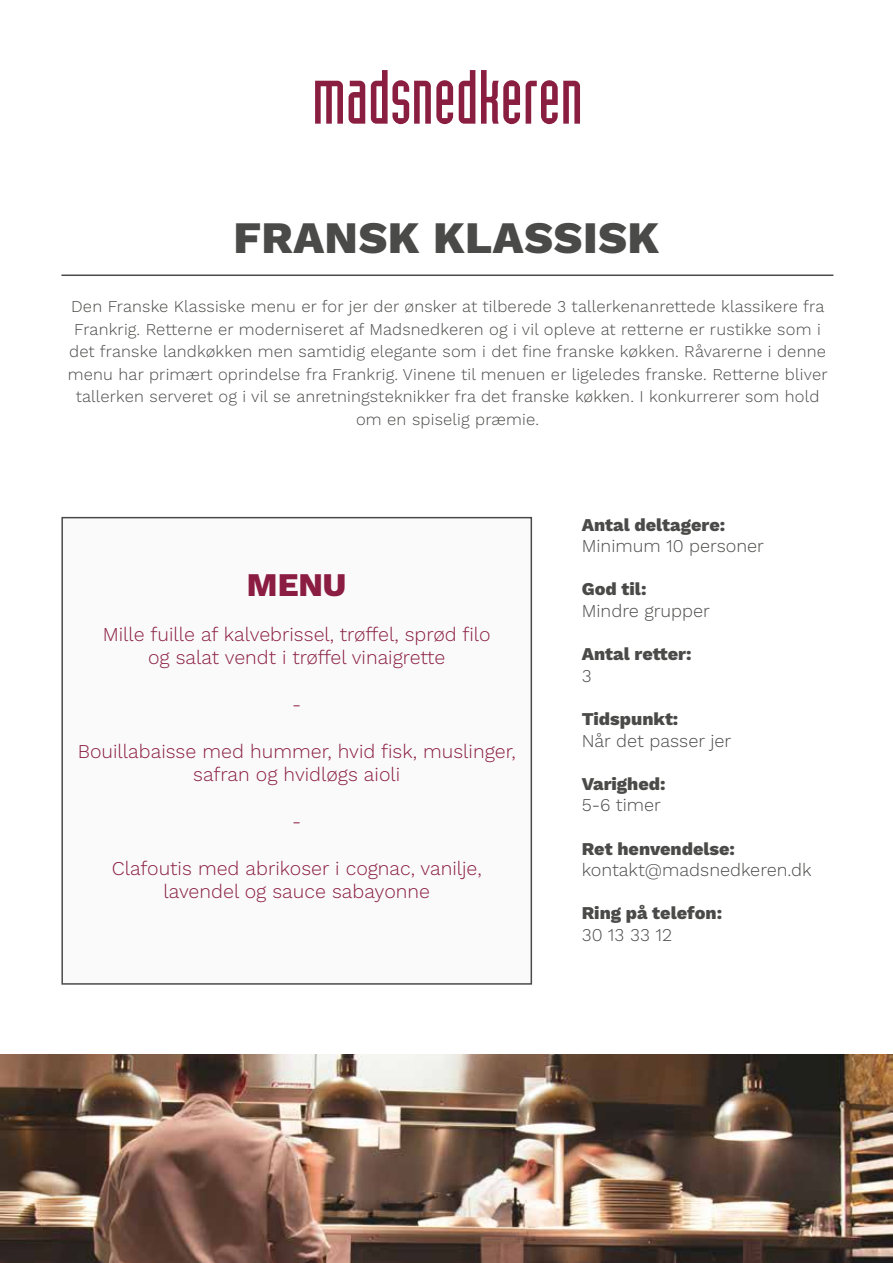
<style>
.page{position:relative;width:893px;height:1263px;background:#fff}
.page>*{position:absolute;margin:0;border:0;box-sizing:border-box;transform-origin:0 0}
.t1{font:800 45px "Work Sans";letter-spacing:.01em;color:#4a4a49}
.t2{font:800 33px "Work Sans";color:#8a1d41}
.t3{font:300 19.5px/23.4px "Work Sans";color:#8a1d41;text-align:center}
.t4{font:300 18px "Work Sans";color:#4a4a49}
.t5{font:800 18px "Work Sans";color:#4a4a49}
.t6{font:300 16.5px/22.5px "Work Sans";letter-spacing:.01em;color:#4a4a49;text-align:center}
</style>
<div class="page">
<hr style="left:61px;top:274px;width:772px;height:2px;background:#4a4a49">
<svg style="left:315px;top:81px;width:28px;height:43px"></svg>
<svg style="left:349px;top:81px;width:16px;height:43px"></svg>
<svg style="left:371px;top:70px;width:82px;height:54px"></svg>
<svg style="left:459px;top:70px;width:16px;height:54px"></svg>
<svg style="left:481px;top:70px;width:39px;height:54px"></svg>
<svg style="left:526px;top:80px;width:54px;height:44px"></svg>
<img style="left:0;top:1054px;width:893px;height:209px">
<div style="left:62px;top:518px;width:469px;height:466px;background:#fafafa"></div>
<div style="left:61px;top:517px;width:471px;height:468px;border:2px solid #4a4a49"></div>
<h1 class="t1" style="left:233px;top:212px;width:427px">FRANSK KLASSISK</h1>
<p class="t6" style="left:68px;top:296px;width:761px">Den Franske Klassiske menu er for jer der ønsker at tilberede 3 tallerkenanrettede klassikere fra Frankrig. Retterne er moderniseret af Madsnedkeren og i vil opleve at retterne er rustikke som i det franske landkøkken men samtidig elegante som i det fine franske køkken. Råvarerne i denne menu har primært oprindelse fra Frankrig. Vinene til menuen er ligeledes franske. Retterne bliver tallerken serveret og i vil se anretningsteknikker fra det franske køkken. I konkurrerer som hold om en spiselig præmie.</p>
<h2 class="t2" style="left:247px;top:566px;width:101px">MENU</h2>
<p class="t3" style="left:103px;top:623px;width:389px">Mille fuille af kalvebrissel, trøffel, sprød filo og salat vendt i trøffel vinaigrette</p>
<p class="t3" style="left:292px;top:693px;width:11px">-</p>
<p class="t3" style="left:78px;top:740px;width:440px">Bouillabaisse med hummer, hvid fisk, muslinger, safran og hvidløgs aioli</p>
<p class="t3" style="left:292px;top:810px;width:11px">-</p>
<p class="t3" style="left:112px;top:857px;width:371px">Clafoutis med abrikoser i cognac, vanilje, lavendel og sauce sabayonne</p>
<p class="t5" style="left:582px;top:514px;width:145px">Antal deltagere:</p>
<p class="t4" style="left:582px;top:535px;width:184px">Minimum 10 personer</p>
<p class="t5" style="left:582px;top:579px;width:67px">God til:</p>
<p class="t4" style="left:582px;top:600px;width:130px">Mindre grupper</p>
<p class="t5" style="left:582px;top:644px;width:111px">Antal retter:</p>
<p class="t4" style="left:582px;top:665px;width:11px">3</p>
<p class="t5" style="left:582px;top:708px;width:98px">Tidspunkt:</p>
<p class="t4" style="left:582px;top:730px;width:151px">Når det passer jer</p>
<p class="t5" style="left:582px;top:773px;width:85px">Varighed:</p>
<p class="t4" style="left:582px;top:795px;width:81px">5-6 timer</p>
<p class="t5" style="left:582px;top:838px;width:155px">Ret henvendelse:</p>
<p class="t4" style="left:582px;top:859px;width:231px">kontakt@madsnedkeren.dk</p>
<p class="t5" style="left:582px;top:903px;width:142px">Ring på telefon:</p>
<p class="t4" style="left:582px;top:924px;width:92px">30 13 33 12</p>
</div>
